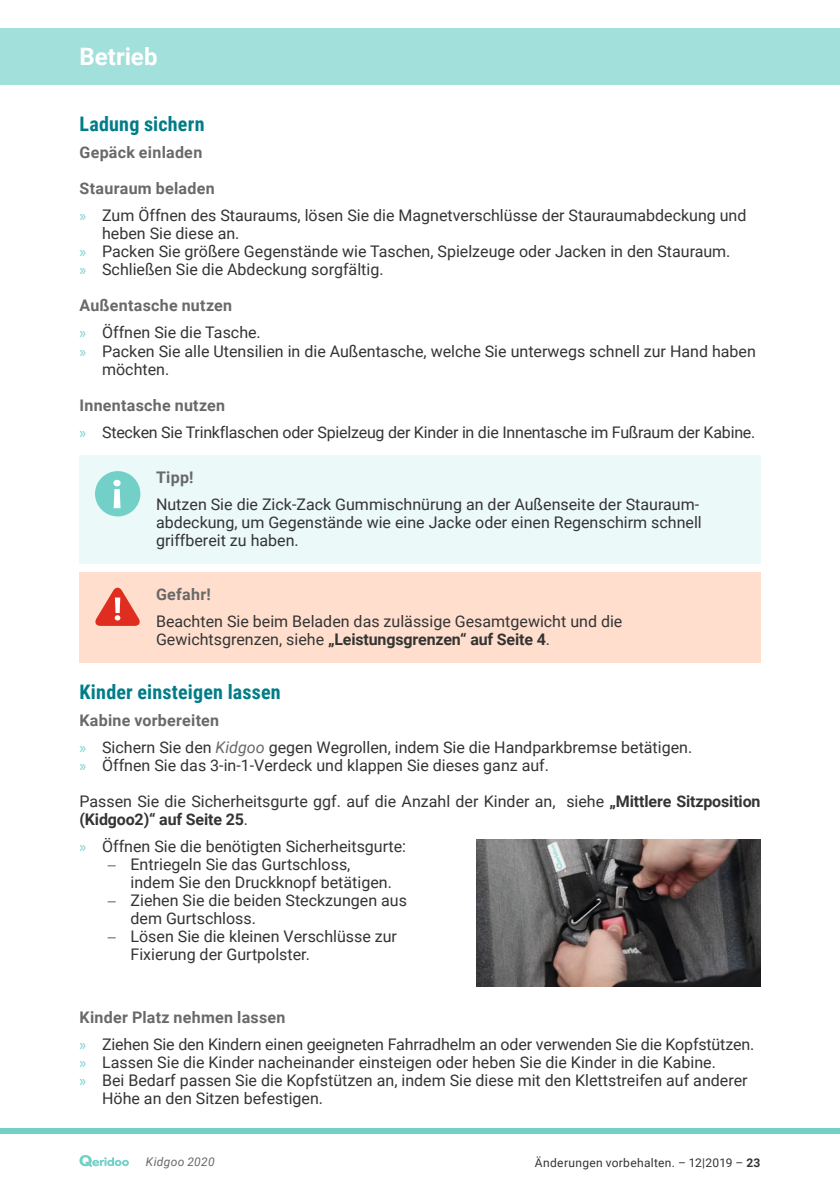
<style>
.page{position:relative;width:840px;height:1191px;background:#fff}
.page>*{position:absolute;margin:0;border:0;box-sizing:border-box;transform-origin:0 0}
.t1{font:700 24px "Roboto";color:#fff}
.t2{font:700 20px "Roboto Condensed";letter-spacing:.01em;color:#007d88}
.t3{font:16px/18px "Roboto";color:#343433}
.t4{font:700 16px "Roboto";letter-spacing:.015em;color:#696969}
.t5{font:12px "Roboto";letter-spacing:.025em;color:#343433}
.t6{font:italic 12px "Roboto";letter-spacing:.025em;color:#696969}
.s1{font-weight:700;color:#696969}
.s2{font-family:"Myriad Pro";color:#73d0c9}
.s3{font-weight:700}
.s4{font-style:italic;color:#696969}
.s5{font-family:"Swiss 721 BT"}
</style>
<div class="page">
<div style="left:0;top:28px;width:839px;height:57px;background:#a2e0db"></div>
<div style="left:0;top:1128px;width:839px;height:6px;background:#73d0c9"></div>
<svg style="left:79px;top:1155px;width:50px;height:11px"></svg>
<div style="left:79px;top:572px;width:681px;height:90px;background:#ffdece"></div>
<svg style="left:95px;top:587px;width:45px;height:39px"></svg>
<img style="left:476px;top:840px;width:284px;height:146px">
<div style="left:79px;top:455px;width:681px;height:108px;background:#ebf9f8"></div>
<div style="left:95px;top:471px;width:45px;height:45px;background:#73d0c9;border-radius:50%"></div>
<svg style="left:113px;top:480px;width:8px;height:28px"></svg>
<h1 class="t1" style="left:79px;top:40px;width:80px">Betrieb</h1>
<p class="t2" style="left:79px;top:110px;width:126px">Ladung sichern</p>
<p class="t4" style="left:79px;top:141px;width:124px">Gepäck einladen</p>
<p class="t3" style="left:79px;top:175px;width:668px;line-height:27px"><span class="s1">Stauraum beladen<br></span><span class="s2">»</span> Zum Öffnen des Stauraums, lösen Sie die Magnetverschlüsse der Stauraumabdeckung und</p>
<p class="t3" style="left:79px;top:224px;width:652px;text-indent:23px">heben Sie diese an.<br><span class="s2">»</span> Packen Sie größere Gegenstände wie Taschen, Spielzeuge oder Jacken in den Stauraum. <span class="s2">»</span> Schließen Sie die Abdeckung sorgfältig.</p>
<p class="t3" style="left:79px;top:292px;width:183px;line-height:27px"><span class="s1">Außentasche nutzen<br></span><span class="s2">»</span> Öffnen Sie die Tasche.</p>
<p class="t3" style="left:102px;top:341px;width:654px;text-indent:-23px"><span class="s2">»</span> Packen Sie alle Utensilien in die Außentasche, welche Sie unterwegs schnell zur Hand haben möchten.</p>
<p class="t3" style="left:79px;top:391px;width:677px;line-height:27px"><span class="s1">Innentasche nutzen<br></span><span class="s2">»</span> Stecken Sie Trinkflaschen oder Spielzeug der Kinder in die Innentasche im Fußraum der Kabine.</p>
<p class="t4" style="left:156px;top:465px;width:39px">Tipp!</p>
<p class="t3" style="left:156px;top:494px;width:547px">Nutzen Sie die Zick-Zack Gummischnürung an der Außenseite der Stauraum&shy;abdeckung, um Gegenstände wie eine Jacke oder einen Regenschirm schnell griffbereit zu haben.</p>
<p class="t4" style="left:156px;top:582px;width:56px">Gefahr!</p>
<p class="t3" style="left:156px;top:611px;width:467px">Beachten Sie beim Beladen das zulässige Gesamtgewicht und die<br>Gewichtsgrenzen, siehe <span class="s3">„Leistungsgrenzen“ auf Seite 4</span>.</p>
<p class="t2" style="left:79px;top:677px;width:203px">Kinder einsteigen lassen</p>
<p class="t3" style="left:79px;top:706px;width:614px;line-height:27px"><span class="s1">Kabine vorbereiten<br></span><span class="s2">»</span> Sichern Sie den <span class="s4">Kidgoo</span> gegen Wegrollen, indem Sie die Handparkbremse betätigen.</p>
<p class="t3" style="left:79px;top:755px;width:471px"><span class="s2">»</span> Öffnen Sie das 3-in-1-Verdeck und klappen Sie dieses ganz auf.</p>
<p class="t3" style="left:79px;top:791px;width:682px">Passen Sie die Sicherheitsgurte ggf. auf die Anzahl der Kinder an, siehe <span class="s3">„Mittlere Sitzposition (Kidgoo2)“ auf Seite 25</span>.</p>
<p class="t3" style="left:79px;top:836px;width:328px"><span class="s2">»</span> Öffnen Sie die benötigten Sicherheitsgurte:</p>
<p class="t3" style="left:130px;top:854px;width:263px;text-indent:-23px"><span class="s5">–</span> Entriegeln Sie das Gurtschloss, indem Sie den Druckknopf betätigen.</p>
<p class="t3" style="left:130px;top:890px;width:278px;text-indent:-23px"><span class="s5">–</span> Ziehen Sie die beiden Steckzungen aus dem Gurtschloss.</p>
<p class="t3" style="left:130px;top:926px;width:268px;text-indent:-23px"><span class="s5">–</span> Lösen Sie die kleinen Verschlüsse zur<br>Fixierung der Gurtpolster.</p>
<p class="t3" style="left:79px;top:1003px;width:676px;line-height:27px"><span class="s1">Kinder Platz nehmen lassen<br></span><span class="s2">»</span> Ziehen Sie den Kindern einen geeigneten Fahrradhelm an oder verwenden Sie die Kopfstützen.</p>
<p class="t3" style="left:79px;top:1052px;width:637px"><span class="s2">»</span> Lassen Sie die Kinder nacheinander einsteigen oder heben Sie die Kinder in die Kabine.</p>
<p class="t3" style="left:79px;top:1070px;width:669px"><span class="s2">»</span> Bei Bedarf passen Sie die Kopfstützen an, indem Sie diese mit den Klettstreifen auf anderer</p>
<p class="t3" style="left:102px;top:1088px;width:222px">Höhe an den Sitzen befestigen.</p>
<p class="t6" style="left:146px;top:1153px;width:70px">Kidgoo 2020</p>
<p class="t5" style="left:534px;top:1154px;width:227px">Änderungen vorbehalten. – 12|2019 – <span class="s3">23</span></p>
</div>
